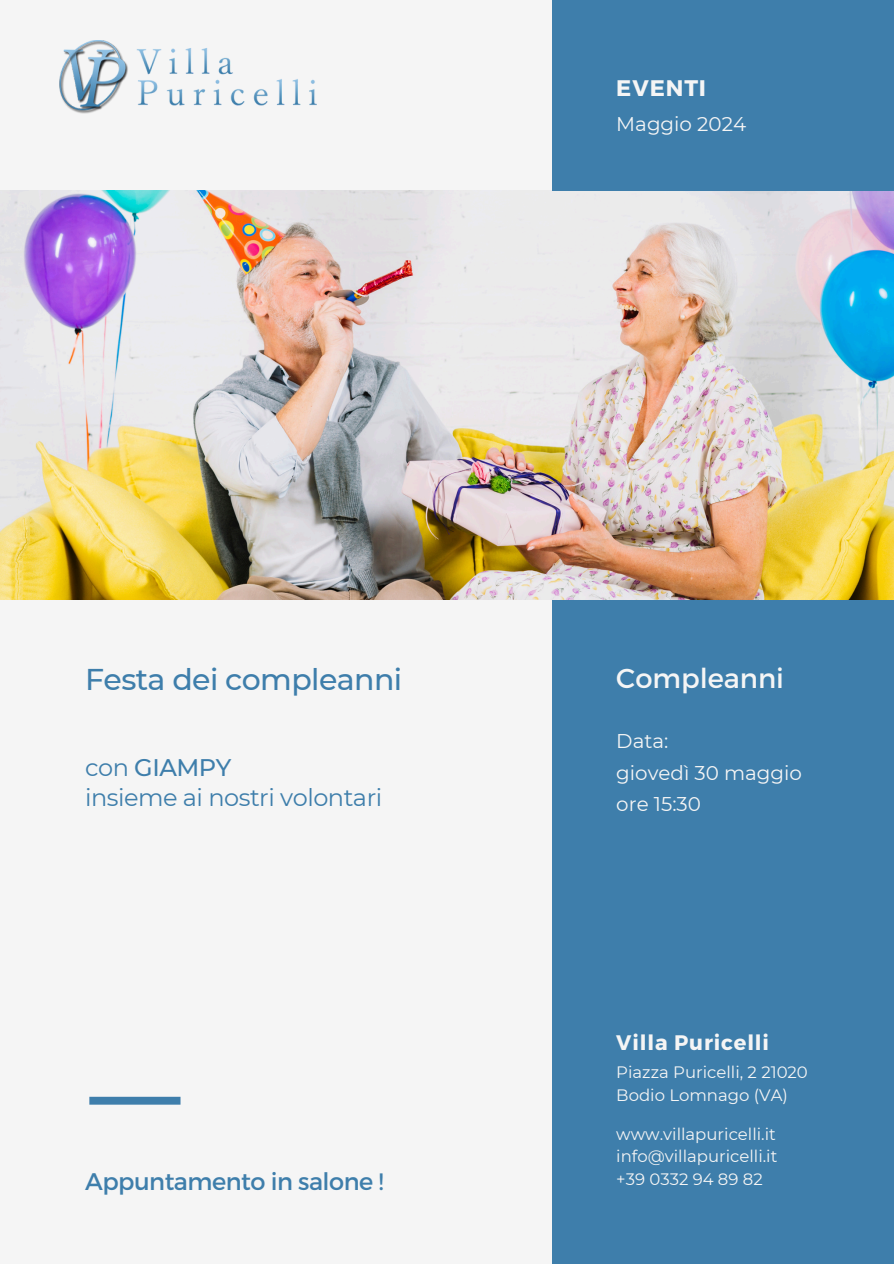
<style>
.page{position:relative;width:894px;height:1264px;background:#fff}
.page>*{position:absolute;margin:0;border:0;box-sizing:border-box;transform-origin:0 0}
.t1{font:500 30px "Montserrat";letter-spacing:-.02em;color:#3e7eab}
.t2{font:27.3px "Montserrat";color:#f5f5f5}
.t3{font:24px/30.3px "Montserrat";letter-spacing:-.02em;color:#3e7eab}
.t4{font:700 22.5px "Montserrat";letter-spacing:.04em;color:#f5f5f5}
.t5{font:700 21px "Montserrat";letter-spacing:.04em;color:#f5f5f5}
.t6{font:19.8px/31.5px "Montserrat";color:#f5f5f5}
.t7{font:16.5px/22.5px "Montserrat";color:#f5f5f5}
.s1{font-weight:500}
</style>
<div class="page">
<div style="left:0;top:0;width:893px;height:1263px;background:#f5f5f5"></div>
<div style="left:552px;top:557px;width:341px;height:706px;background:#3e7eab"></div>
<img style="left:0;top:190px;width:893px;height:409px">
<div style="left:89px;top:1096px;width:91px;height:8px;background:#3e7eab"></div>
<img style="left:60px;top:40px;width:256px;height:73px">
<div style="left:552px;top:0;width:341px;height:190px;background:#3e7eab"></div>
<h3 class="t1" style="left:85px;top:661px;width:318px">Festa dei compleanni</h3>
<h4 class="t3" style="left:85px;top:752px;width:298px">con <span class="s1">GIAMPY<br></span>insieme ai nostri volontari</h4>
<h4 class="t3" style="left:85px;top:1165px;width:300px">Appuntamento in salone !</h4>
<h6 class="t4" style="left:616px;top:73px;width:91px">EVENTI</h6>
<p class="t6" style="left:616px;top:108px;width:131px">Maggio 2024</p>
<h2 class="t2" style="left:616px;top:660px;width:169px">Compleanni</h2>
<h1 class="t6" style="left:616px;top:725px;width:187px">Data:<br>giovedì 30 maggio ore 15:30</h1>
<h5 class="t5" style="left:616px;top:1028px;width:154px">Villa Puricelli</h5>
<h6 class="t7" style="left:616px;top:1060px;width:193px">Piazza Puricelli, 2 21020<br>Bodio Lomnago (VA)</h6>
<p class="t7" style="left:616px;top:1122px;width:161px">www.villapuricelli.it</p>
<p class="t7" style="left:616px;top:1145px;width:163px">info@villapuricelli.it</p>
<p class="t7" style="left:616px;top:1167px;width:148px">+39 0332 94 89 82</p>
</div>
